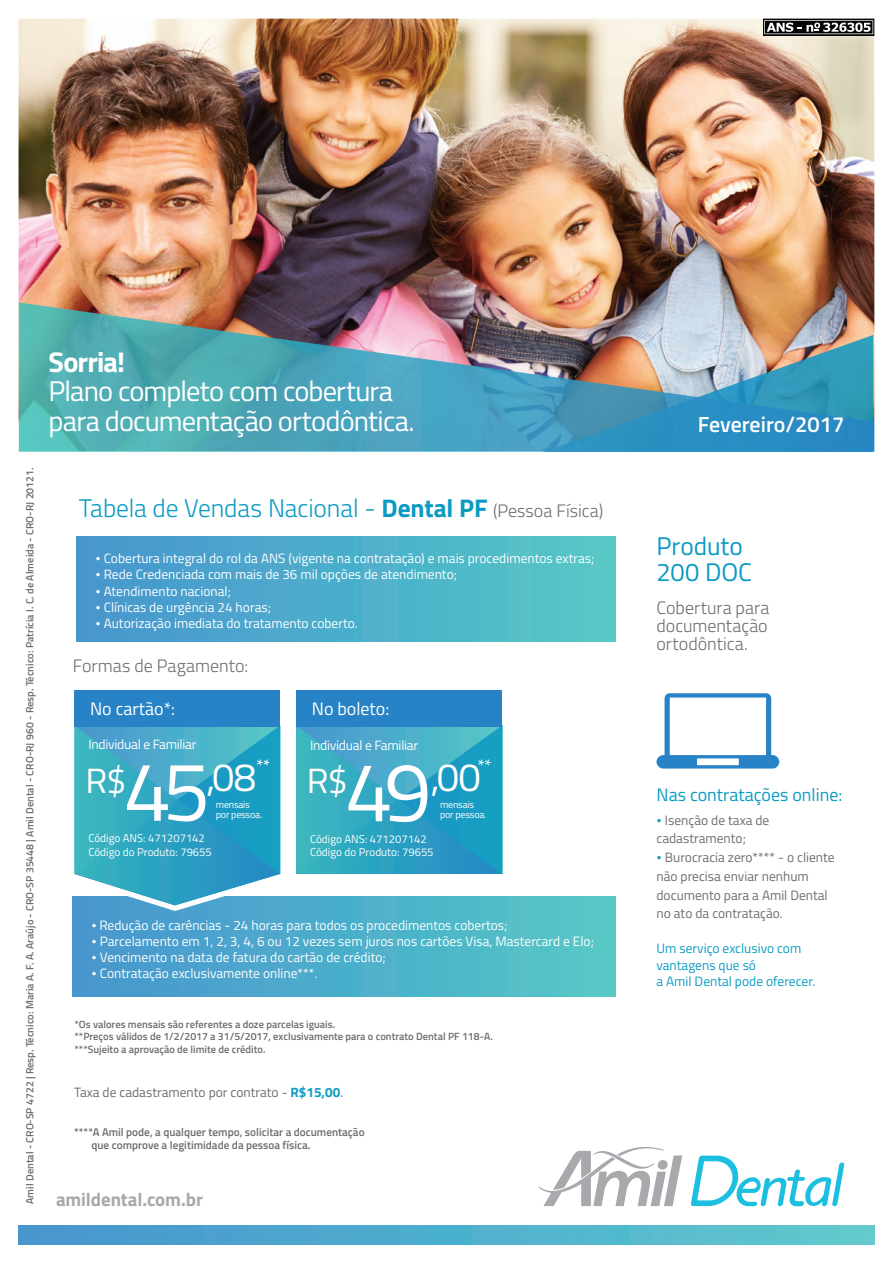
<style>
.page{position:relative;width:893px;height:1263px;background:#fff}
.page>*{position:absolute;margin:0;border:0;box-sizing:border-box;transform-origin:0 0}
.t1{font:39.6px "Titillium";color:#fff}
.t2{font:35.1px "Titillium";color:#fff}
.t3{font:28.5px/29.4px "Titillium";letter-spacing:-.03em;color:#fff}
.t4{font:700 28.5px "Titillium";letter-spacing:-.03em;color:#fff}
.t5{font:300 25.5px "Titillium";letter-spacing:-.005em;color:#0a9ac2}
.t6{font:25.5px/25.5px "Titillium";color:#0a9ac2}
.t7{font:600 21.9px "Titillium";color:#fff}
.t8{font:700 18.9px "Titillium";letter-spacing:-.005em;color:#a8a9ad}
.t9{font:300 18px/18px "Titillium";color:#6c6d70;text-align:justify}
.t10{font:18px "Titillium";color:#0c9dc3}
.t11{font:18px "Titillium";color:#fff}
.t12{font:17.85px "Titillium";color:#fff}
.t13{font:13.5px "Titillium";color:#fff}
.t14{font:13.5px/18.8px "Titillium";color:#6c6d70}
.t15{font:13.5px/16.2px "Titillium";color:#0c9dc3}
.t16{font:13.5px "Titillium";letter-spacing:-.02em;color:#fff}
.t17{font:600 11.25px/13.5px "Titillium";color:#6c6d70}
.t18{font:11.25px/13.5px "Titillium";color:#fff}
.t19{font:600 10.5px/12.6px "Titillium";color:#6c6d70}
.t20{font:9.9px/9.6px "Titillium";letter-spacing:-.02em;color:#fff}
.s1{font-weight:700}
.s2{font-size:18px;color:#6c6d70}
.s3{font-family:"Effra"}
.s4{font-size:83.85px}
.s5{font-weight:700;color:#0c9dc3}
.s6{font-family:"Effra";color:#0c9dc3}
</style>
<div class="page">
<img style="left:18px;top:18px;width:857px;height:1227px">
<div style="left:19px;top:1225px;width:855px;height:19px;background:linear-gradient(to right,#4495ce,#5fcacd)"></div>
<svg style="left:539px;top:1146px;width:143px;height:60px"></svg>
<svg style="left:691px;top:1155px;width:153px;height:51px"></svg>
<svg style="left:74px;top:727px;width:206px;height:184px;background:#3da9c7"></svg>
<div style="left:74px;top:690px;width:206px;height:37px;background:#2783c5"></div>
<svg style="left:296px;top:727px;width:206px;height:147px;background:#31a6c3"></svg>
<div style="left:296px;top:690px;width:206px;height:37px;background:#2783c5"></div>
<svg style="left:656px;top:693px;width:123px;height:75px"></svg>
<p class="t19" style="left:23px;top:1204px;width:738px;rotate:-90deg">Amil Dental - CRO-SP 4722 | Resp. Técnico: Maria A. F. A. Araújo - CRO-SP 35448 | Amil Dental - CRO-RJ 960 - Resp. Técnico: Patrícia I. C. de Almeida - CRO-RJ 20121.</p>
<h3 class="t4" style="left:49px;top:340px;width:78px">Sorria!</h3>
<h3 class="t3" style="left:49px;top:375px;width:368px">Plano completo com cobertura para documentação ortodôntica.</h3>
<h3 class="t5" style="left:79px;top:490px;width:526px">Tabela de Vendas Nacional - <span class="s1">Dental PF</span> <span class="s2">(Pessoa Física)</span></h3>
<p class="t13" style="left:95px;top:548px;width:501px"><span class="s3">•</span> Cobertura integral do rol da ANS (vigente na contratação) e mais procedimentos extras;</p>
<p class="t13" style="left:95px;top:565px;width:363px"><span class="s3">•</span> Rede Credenciada com mais de 36 mil opções de atendimento;</p>
<p class="t13" style="left:95px;top:581px;width:137px"><span class="s3">•</span> Atendimento nacional;</p>
<p class="t13" style="left:95px;top:597px;width:177px"><span class="s3">•</span> Clínicas de urgência 24 horas;</p>
<p class="t13" style="left:95px;top:613px;width:264px"><span class="s3">•</span> Autorização imediata do tratamento coberto.</p>
<h3 class="t9" style="left:73px;top:656px;width:177px">Formas de Pagamento:</h3>
<h3 class="t11" style="left:90px;top:696px;width:86px">No cartão*:</h3>
<h3 class="t11" style="left:312px;top:696px;width:79px">No boleto:</h3>
<p class="t16" style="left:88px;top:735px;width:110px">Individual e Familiar</p>
<p class="t16" style="left:310px;top:735px;width:110px">Individual e Familiar</p>
<h3 class="t12" style="left:256px;top:753px;width:16px">**</h3>
<h1 class="t1" style="left:124px;top:748px;width:134px"><span class="s4">45</span>,08</h1>
<h2 class="t2" style="left:85px;top:755px;width:43px">R$</h2>
<p class="t20" style="left:216px;top:799px;width:48px">mensais por pessoa.</p>
<h3 class="t12" style="left:478px;top:753px;width:16px">**</h3>
<h1 class="t1" style="left:345px;top:748px;width:137px"><span class="s4">49</span>,00</h1>
<h2 class="t2" style="left:307px;top:755px;width:43px">R$</h2>
<p class="t20" style="left:440px;top:799px;width:48px">mensais por pessoa.</p>
<p class="t18" style="left:88px;top:831px;width:125px">Código ANS: 471207142<br>Código do Produto: 79655</p>
<p class="t18" style="left:310px;top:831px;width:125px">Código ANS: 471207142<br>Código do Produto: 79655</p>
<p class="t13" style="left:92px;top:915px;width:417px"><span class="s3">•</span> Redução de carências - 24 horas para todos os procedimentos cobertos;</p>
<p class="t13" style="left:92px;top:931px;width:504px"><span class="s3">•</span> Parcelamento em 1, 2, 3, 4, 6 ou 12 vezes sem juros nos cartões Visa, Mastercard e Elo;</p>
<p class="t13" style="left:92px;top:947px;width:296px"><span class="s3">•</span> Vencimento na data de fatura do cartão de crédito;</p>
<p class="t13" style="left:92px;top:963px;width:227px"><span class="s3">•</span> Contratação exclusivamente online***.</p>
<p class="t19" style="left:74px;top:1017px;width:420px">*Os valores mensais são referentes a doze parcelas iguais.<br>**Preços válidos de 1/2/2017 a 31/5/2017, exclusivamente para o contrato Dental PF 118-A. ***Sujeito a aprovação de limite de crédito.</p>
<p class="t14" style="left:74px;top:1082px;width:271px">Taxa de cadastramento por contrato - <span class="s5">R$15,00</span>.</p>
<p class="t17" style="left:91px;top:1124px;width:275px;text-indent:-17px">****A Amil pode, a qualquer tempo, solicitar a documentação que comprove a legitimidade da pessoa física.</p>
<h3 class="t8" style="left:56px;top:1185px;width:148px">amildental.com.br</h3>
<h3 class="t7" style="left:698px;top:408px;width:148px">Fevereiro/2017</h3>
<h3 class="t6" style="left:656px;top:532px;width:97px">Produto<br>200 DOC</h3>
<h3 class="t9" style="left:656px;top:597px;width:115px">Cobertura para documentação ortodôntica.</h3>
<h3 class="t10" style="left:656px;top:782px;width:187px">Nas contratações online:</h3>
<p class="t14" style="left:656px;top:810px;width:114px"><span class="s6">•</span> Isenção de taxa de cadastramento;</p>
<p class="t14" style="left:656px;top:847px;width:180px"><span class="s6">•</span> Burocracia zero**** - o cliente não precisa enviar nenhum documento para a Amil Dental no ato da contratação.</p>
<p class="t15" style="left:656px;top:940px;width:160px">Um serviço exclusivo com vantagens que só<br>a Amil Dental pode oferecer.</p>
</div>
